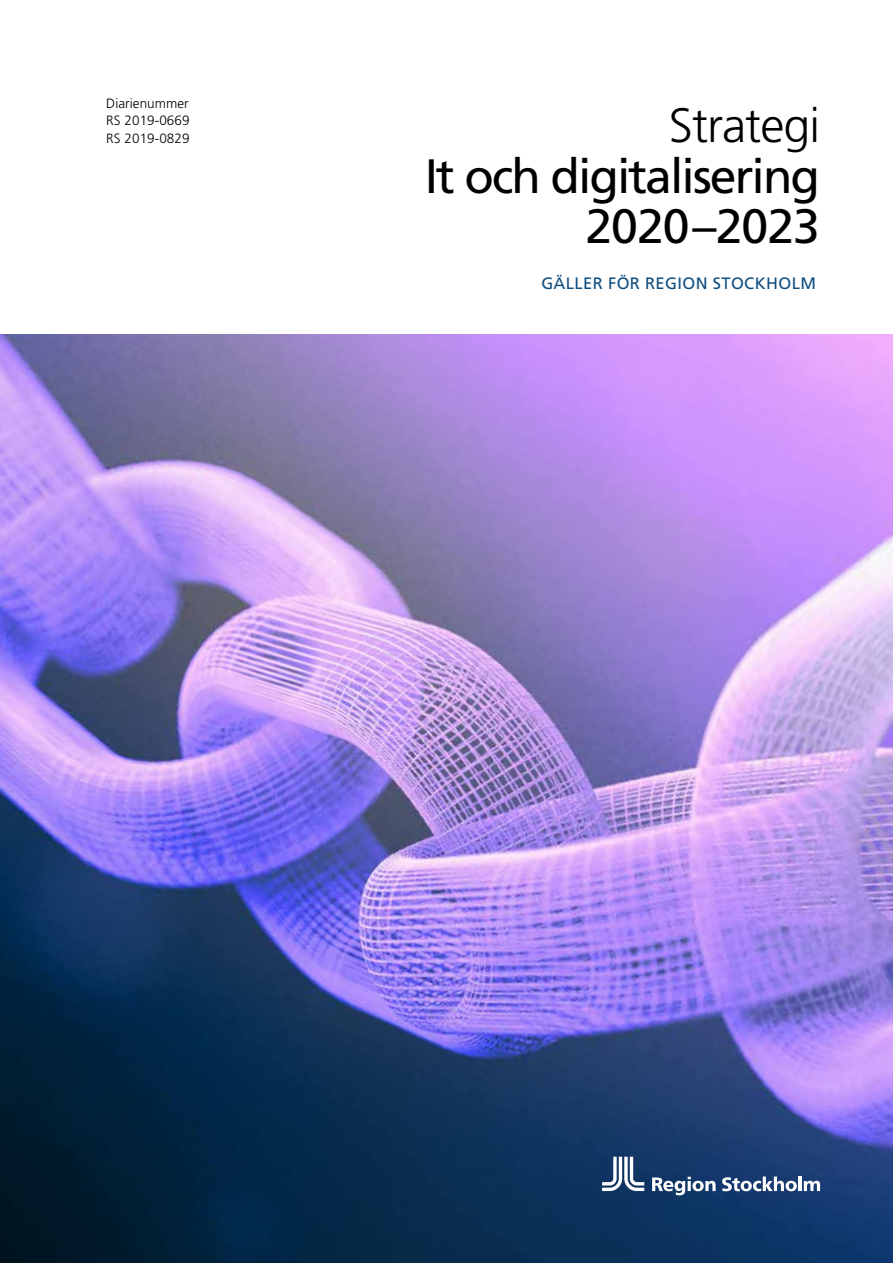
<style>
.page{position:relative;width:893px;height:1263px;background:#fff}
.page>*{position:absolute;margin:0;border:0;box-sizing:border-box;transform-origin:0 0}
.t1{font:48.15px/50.4px "Frutiger SLLOTF";letter-spacing:-.04em;color:#000;text-align:right}
.t2{font:300 48.15px "Frutiger SLLOTF";letter-spacing:-.02em;color:#000}
.t3{font:16.5px "Frutiger SLLOTF";letter-spacing:.025em;color:#0f4d80}
.t4{font:300 13.5px/17.5px "Frutiger SLLOTF";letter-spacing:.005em;color:#000;text-align:justify}
</style>
<div class="page">
<img style="left:0;top:335px;width:893px;height:928px">
<svg style="left:602px;top:1157px;width:42px;height:34px"></svg>
<svg style="left:652px;top:1177px;width:64px;height:18px"></svg>
<svg style="left:722px;top:1176px;width:75px;height:15px"></svg>
<hr style="left:798px;top:1176px;width:3px;height:15px;background:#fff">
<svg style="left:804px;top:1181px;width:16px;height:10px"></svg>
<p class="t4" style="left:106px;top:95px;width:85px">Diarienummer RS 2019-0669<br>RS 2019-0829</p>
<h1 class="t2" style="left:669px;top:99px;width:153px">Strategi</h1>
<h1 class="t1" style="left:425px;top:151px;width:397px">It och digitalisering<br>2020–2023</h1>
<p class="t3" style="left:541px;top:274px;width:276px">GÄLLER FÖR REGION STOCKHOLM</p>
</div>
